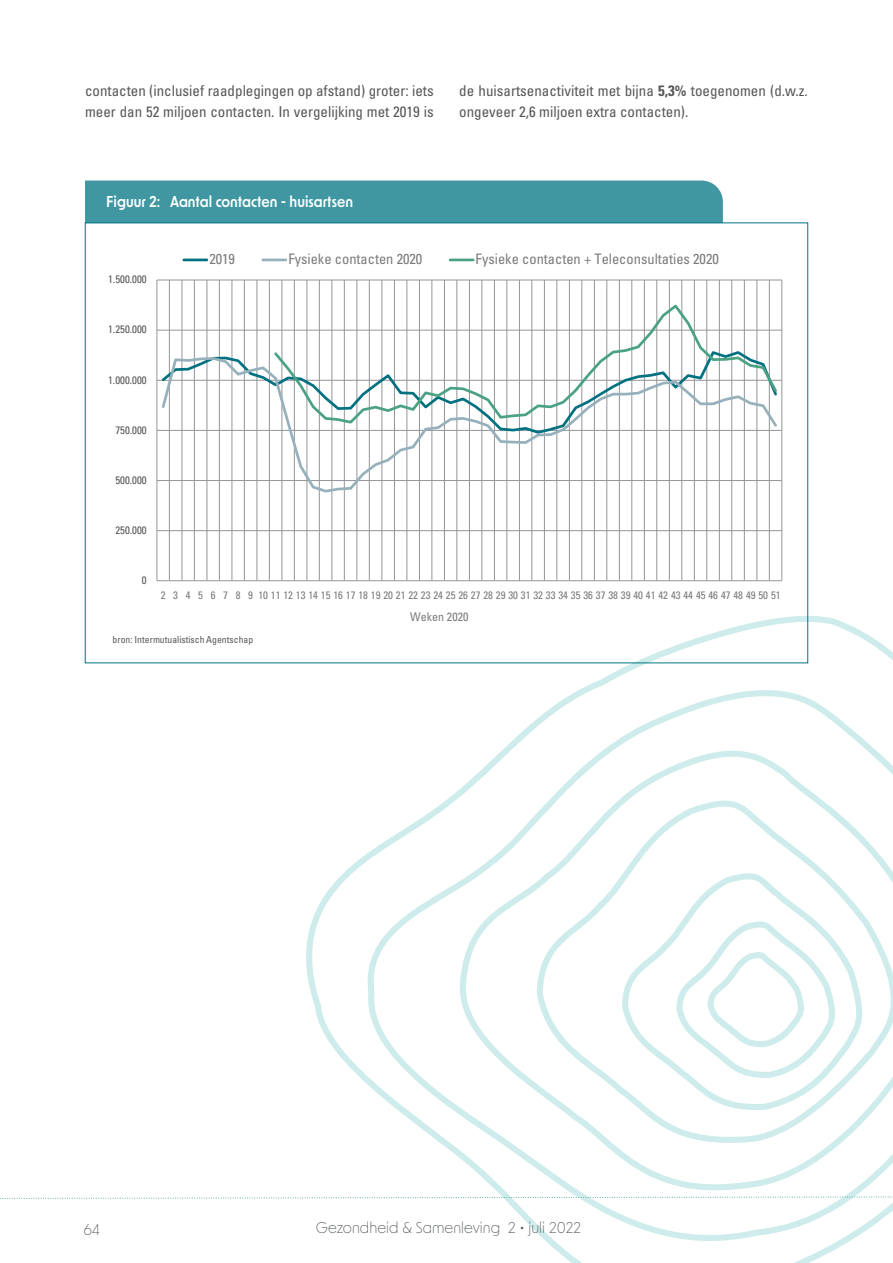
<style>
.page{position:relative;width:893px;height:1263px;background:#fff}
.page>*{position:absolute;margin:0;border:0;box-sizing:border-box;transform-origin:0 0}
.t1{font:condensed 15px/21px "Univers LT Std";color:#575756}
.t2{font:600 15px "New Order";color:#fff;scale:.93 1}
.t3{font:300 15px "New Order";color:#53575a}
.t4{font:300 15px "New Order";color:#575756}
.t5{font:condensed 14.4px "Univers";color:#7b7b7b}
.t6{font:condensed 12px "Univers";color:#7b7b7b}
.t7{font:condensed 10.8px "Univers";letter-spacing:-.005em;color:#7b7b7b}
.t8{font:condensed 10.8px "Univers";letter-spacing:-.005em;color:#575756}
.t9{font:condensed 9.75px "Univers";letter-spacing:.005em;color:#575756}
.s1{font-weight:700}
</style>
<div class="page">
<svg style="left:306px;top:616px;width:587px;height:647px"></svg>
<svg style="left:0;top:1194px;width:893px;height:5px"></svg>
<div style="left:85px;top:181px;width:638px;height:42px;background:#4097a1"></div>
<hr style="left:157px;top:530px;width:625px;height:1px;background:#939598">
<hr style="left:157px;top:480px;width:625px;height:1px;background:#939598">
<hr style="left:157px;top:430px;width:625px;height:1px;background:#939598">
<hr style="left:157px;top:380px;width:625px;height:1px;background:#939598">
<hr style="left:157px;top:330px;width:625px;height:1px;background:#939598">
<hr style="left:157px;top:280px;width:625px;height:1px;background:#939598">
<hr style="left:157px;top:280px;width:1px;height:301px;background:#939598">
<hr style="left:169px;top:280px;width:1px;height:301px;background:#939598">
<hr style="left:182px;top:280px;width:1px;height:301px;background:#939598">
<hr style="left:194px;top:280px;width:1px;height:301px;background:#939598">
<hr style="left:207px;top:280px;width:1px;height:301px;background:#939598">
<hr style="left:219px;top:280px;width:1px;height:301px;background:#939598">
<hr style="left:232px;top:280px;width:1px;height:301px;background:#939598">
<hr style="left:244px;top:280px;width:1px;height:301px;background:#939598">
<hr style="left:257px;top:280px;width:1px;height:301px;background:#939598">
<hr style="left:269px;top:280px;width:1px;height:301px;background:#939598">
<hr style="left:282px;top:280px;width:1px;height:301px;background:#939598">
<hr style="left:294px;top:280px;width:1px;height:301px;background:#939598">
<hr style="left:307px;top:280px;width:1px;height:301px;background:#939598">
<hr style="left:319px;top:280px;width:1px;height:301px;background:#939598">
<hr style="left:332px;top:280px;width:1px;height:301px;background:#939598">
<hr style="left:344px;top:280px;width:1px;height:301px;background:#939598">
<hr style="left:357px;top:280px;width:1px;height:301px;background:#939598">
<hr style="left:369px;top:280px;width:1px;height:301px;background:#939598">
<hr style="left:382px;top:280px;width:1px;height:301px;background:#939598">
<hr style="left:394px;top:280px;width:1px;height:301px;background:#939598">
<hr style="left:407px;top:280px;width:1px;height:301px;background:#939598">
<hr style="left:419px;top:280px;width:1px;height:301px;background:#939598">
<hr style="left:432px;top:280px;width:1px;height:301px;background:#939598">
<hr style="left:444px;top:280px;width:1px;height:301px;background:#939598">
<hr style="left:457px;top:280px;width:1px;height:301px;background:#939598">
<hr style="left:469px;top:280px;width:1px;height:301px;background:#939598">
<hr style="left:482px;top:280px;width:1px;height:301px;background:#939598">
<hr style="left:494px;top:280px;width:1px;height:301px;background:#939598">
<hr style="left:507px;top:280px;width:1px;height:301px;background:#939598">
<hr style="left:519px;top:280px;width:1px;height:301px;background:#939598">
<hr style="left:532px;top:280px;width:1px;height:301px;background:#939598">
<hr style="left:544px;top:280px;width:1px;height:301px;background:#939598">
<hr style="left:557px;top:280px;width:1px;height:301px;background:#939598">
<hr style="left:569px;top:280px;width:1px;height:301px;background:#939598">
<hr style="left:582px;top:280px;width:1px;height:301px;background:#939598">
<hr style="left:594px;top:280px;width:1px;height:301px;background:#939598">
<hr style="left:607px;top:280px;width:1px;height:301px;background:#939598">
<hr style="left:619px;top:280px;width:1px;height:301px;background:#939598">
<hr style="left:632px;top:280px;width:1px;height:301px;background:#939598">
<hr style="left:644px;top:280px;width:1px;height:301px;background:#939598">
<hr style="left:656px;top:280px;width:1px;height:301px;background:#939598">
<hr style="left:669px;top:280px;width:1px;height:301px;background:#939598">
<hr style="left:681px;top:280px;width:1px;height:301px;background:#939598">
<hr style="left:694px;top:280px;width:1px;height:301px;background:#939598">
<hr style="left:706px;top:280px;width:1px;height:301px;background:#939598">
<hr style="left:719px;top:280px;width:1px;height:301px;background:#939598">
<hr style="left:731px;top:280px;width:1px;height:301px;background:#939598">
<hr style="left:744px;top:280px;width:1px;height:301px;background:#939598">
<hr style="left:757px;top:280px;width:1px;height:301px;background:#939598">
<hr style="left:769px;top:280px;width:1px;height:301px;background:#939598">
<hr style="left:782px;top:280px;width:1px;height:301px;background:#939598">
<hr style="left:157px;top:580px;width:625px;height:1px;background:#939598">
<svg style="left:160px;top:356px;width:617px;height:138px"></svg>
<svg style="left:272px;top:302px;width:507px;height:123px"></svg>
<hr style="left:184px;top:259px;width:23px;height:2px;background:#007181">
<hr style="left:263px;top:259px;width:23px;height:2px;background:#97b1bc">
<hr style="left:450px;top:259px;width:23px;height:2px;background:#4ba282">
<p class="t1" style="left:85px;top:80px;width:350px">contacten (inclusief raadplegingen op afstand) groter: iets meer dan 52 miljoen contacten. In vergelijking met 2019 is</p>
<p class="t1" style="left:459px;top:80px;width:350px">de huisartsenactiviteit met bijna <span class="s1">5,3%</span> toegenomen (d.w.z. ongeveer 2,6 miljoen extra contacten).</p>
<p class="t2" style="left:106px;top:192px;width:267px">Figuur 2: Aantal contacten - huisartsen</p>
<p class="t8" style="left:108px;top:273px;width:40px">1.500.000</p>
<p class="t8" style="left:108px;top:323px;width:40px">1.250.000</p>
<p class="t8" style="left:108px;top:373px;width:40px">1.000.000</p>
<p class="t8" style="left:115px;top:423px;width:33px">750.000</p>
<p class="t8" style="left:115px;top:473px;width:33px">500.000</p>
<p class="t8" style="left:115px;top:523px;width:33px">250.000</p>
<p class="t5" style="left:209px;top:250px;width:27px">2019</p>
<p class="t5" style="left:288px;top:250px;width:136px">Fysieke contacten 2020</p>
<p class="t5" style="left:476px;top:250px;width:245px">Fysieke contacten + Teleconsultaties 2020</p>
<p class="t8" style="left:142px;top:573px;width:6px">0</p>
<p class="t7" style="left:161px;top:588px;width:621px">2 3 4 5 6 7 8 9 101112131415161718192021222324252627282930313233343536373839404142434445464748495051</p>
<p class="t6" style="left:410px;top:609px;width:60px">Weken 2020</p>
<p class="t9" style="left:113px;top:633px;width:142px">bron: Intermutualistisch Agentschap</p>
<p class="t4" style="left:84px;top:1220px;width:18px">64</p>
<p class="t3" style="left:316px;top:1218px;width:267px">Gezondheid &amp; Samenleving 2 • juli 2022</p>
</div>
